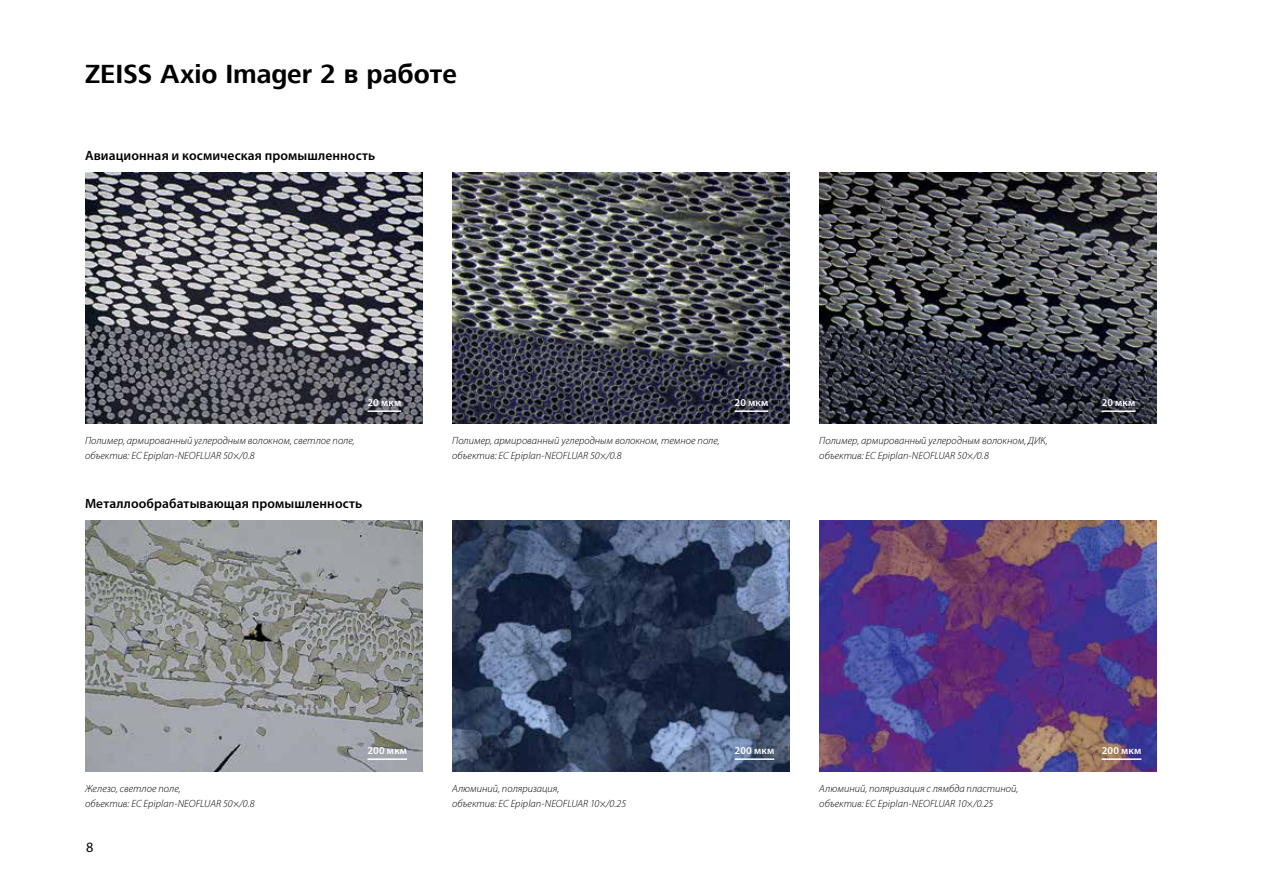
<style>
.page{position:relative;width:1263px;height:893px;background:#fff}
.page>*{position:absolute;margin:0;border:0;box-sizing:border-box;transform-origin:0 0}
.t1{font:700 27px "ZEISS Frutiger Next W1 G";letter-spacing:-.005em;color:#000}
.t2{font:14.25px "Myriad Pro";color:#000}
.t3{font:600 13.5px "Myriad Pro";letter-spacing:.01em;color:#000}
.t4{font:italic 300 10.5px/15px "Myriad Pro";color:#000}
.t5{font:600 10.5px "Myriad Pro";letter-spacing:.02em;color:#fff}
</style>
<div class="page">
<img style="left:85px;top:173px;width:337px;height:251px">
<hr style="left:367px;top:410px;width:34px;height:2px;background:#fff">
<img style="left:452px;top:173px;width:337px;height:251px">
<hr style="left:735px;top:410px;width:33px;height:2px;background:#fff">
<img style="left:819px;top:173px;width:338px;height:251px">
<hr style="left:1102px;top:410px;width:33px;height:2px;background:#fff">
<img style="left:85px;top:521px;width:337px;height:251px">
<hr style="left:367px;top:758px;width:40px;height:2px;background:#fff">
<img style="left:452px;top:521px;width:337px;height:251px">
<hr style="left:735px;top:758px;width:39px;height:2px;background:#fff">
<img style="left:819px;top:521px;width:338px;height:251px">
<hr style="left:1102px;top:758px;width:39px;height:2px;background:#fff">
<h1 class="t1" style="left:85px;top:59px;width:373px">ZEISS Axio Imager 2 в работе</h1>
<p class="t3" style="left:85px;top:147px;width:292px">Авиационная и космическая промышленность</p>
<p class="t4" style="left:85px;top:433px;width:271px">Полимер, армированный углеродным волокном, светлое поле, объектив: EC Epiplan-NEOFLUAR 50×/0.8</p>
<p class="t5" style="left:367px;top:396px;width:35px">20 мкм</p>
<p class="t3" style="left:85px;top:494px;width:279px">Металлообрабатывающая промышленность</p>
<p class="t4" style="left:452px;top:433px;width:269px">Полимер, армированный углеродным волокном, темное поле, объектив: EC Epiplan-NEOFLUAR 50×/0.8</p>
<p class="t5" style="left:735px;top:396px;width:35px">20 мкм</p>
<p class="t4" style="left:819px;top:433px;width:230px">Полимер, армированный углеродным волокном, ДИК, объектив: EC Epiplan-NEOFLUAR 50×/0.8</p>
<p class="t5" style="left:1102px;top:396px;width:35px">20 мкм</p>
<p class="t4" style="left:85px;top:781px;width:171px">Железо, светлое поле,<br>объектив: EC Epiplan-NEOFLUAR 50×/0.8</p>
<h2 class="t2" style="left:86px;top:838px;width:9px">8</h2>
<p class="t5" style="left:367px;top:744px;width:41px">200 мкм</p>
<p class="t4" style="left:452px;top:781px;width:176px">Алюминий, поляризация,<br>объектив: EC Epiplan-NEOFLUAR 10×/0.25</p>
<p class="t5" style="left:735px;top:744px;width:41px">200 мкм</p>
<p class="t4" style="left:819px;top:781px;width:201px">Алюминий, поляризация с лямбда пластиной, объектив: EC Epiplan-NEOFLUAR 10×/0.25</p>
<p class="t5" style="left:1102px;top:744px;width:41px">200 мкм</p>
</div>
